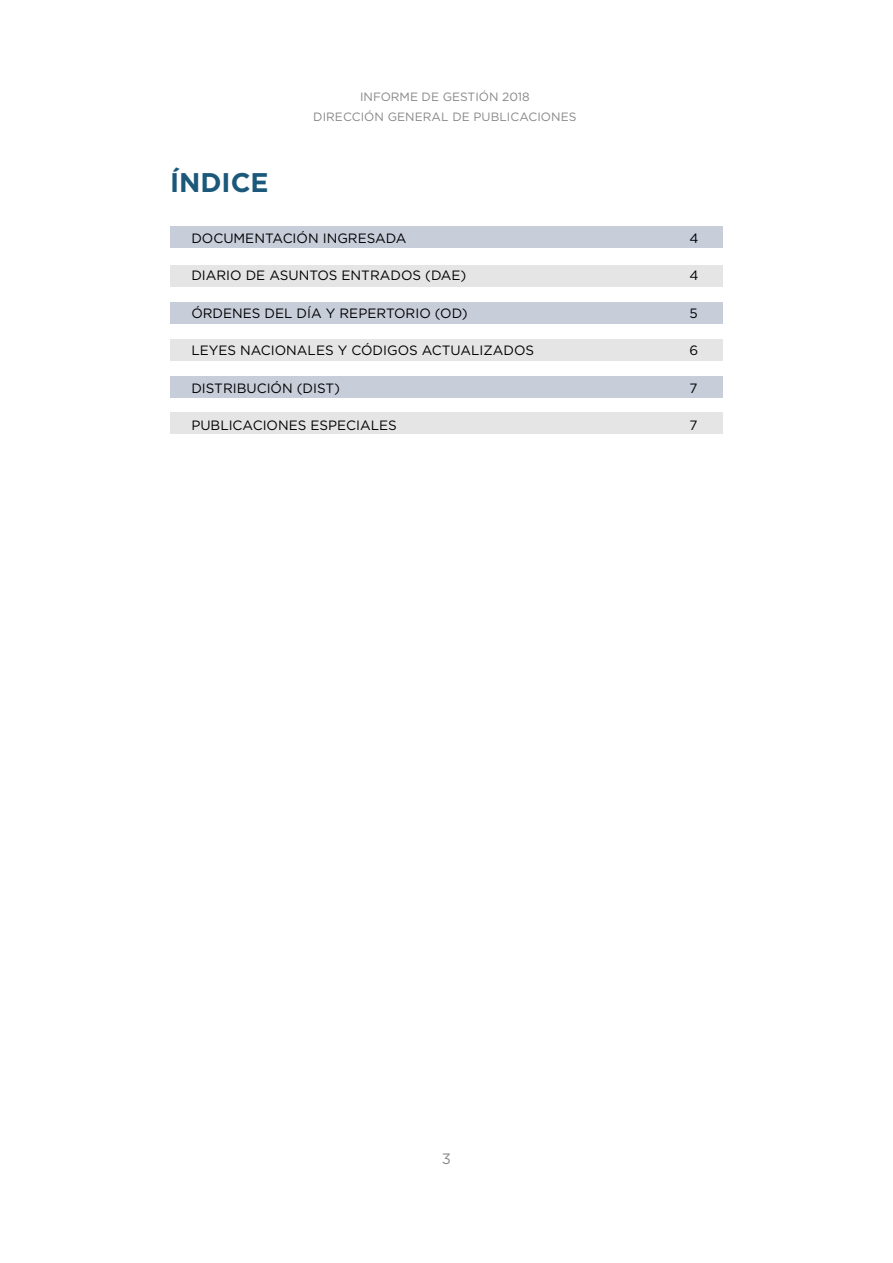
<style>
.page{position:relative;width:893px;height:1263px;background:#fff}
.page>*{position:absolute;margin:0;border:0;box-sizing:border-box;transform-origin:0 0}
.t1{font:700 27px "Gotham";color:#1b587a}
.t2{font:15px "Gotham";color:#878787}
.t3{font:13.5px "Gotham";color:#000}
.t4{font:12px/19.5px "Gotham";letter-spacing:.005em;color:#878787;text-align:center}
</style>
<div class="page">
<div style="left:170px;top:265px;width:553px;height:22px;background:#e5e5e5"></div>
<div style="left:170px;top:339px;width:553px;height:22px;background:#e5e5e5"></div>
<div style="left:170px;top:412px;width:553px;height:22px;background:#e5e5e5"></div>
<div style="left:170px;top:226px;width:553px;height:22px;background:#c8cdda"></div>
<div style="left:170px;top:302px;width:553px;height:22px;background:#c8cdda"></div>
<div style="left:170px;top:376px;width:553px;height:22px;background:#c8cdda"></div>
<p class="t4" style="left:313px;top:87px;width:265px">INFORME DE GESTIÓN 2018<br>DIRECCIÓN GENERAL DE PUBLICACIONES</p>
<h1 class="t1" style="left:170px;top:164px;width:100px">ÍNDICE</h1>
<p class="t3" style="left:191px;top:229px;width:217px">DOCUMENTACIÓN INGRESADA</p>
<p class="t3" style="left:191px;top:267px;width:277px">DIARIO DE ASUNTOS ENTRADOS (DAE)</p>
<p class="t3" style="left:191px;top:304px;width:278px">ÓRDENES DEL DÍA Y REPERTORIO (OD)</p>
<p class="t3" style="left:191px;top:342px;width:344px">LEYES NACIONALES Y CÓDIGOS ACTUALIZADOS</p>
<p class="t3" style="left:191px;top:379px;width:150px">DISTRIBUCIÓN (DIST)</p>
<p class="t3" style="left:191px;top:417px;width:207px">PUBLICACIONES ESPECIALES</p>
<p class="t3" style="left:689px;top:229px;width:11px">4</p>
<p class="t3" style="left:689px;top:267px;width:11px">4</p>
<p class="t3" style="left:689px;top:304px;width:10px">5</p>
<p class="t3" style="left:689px;top:342px;width:10px">6</p>
<p class="t3" style="left:689px;top:379px;width:10px">7</p>
<p class="t3" style="left:689px;top:417px;width:10px">7</p>
<p class="t2" style="left:442px;top:1149px;width:11px">3</p>
</div>
